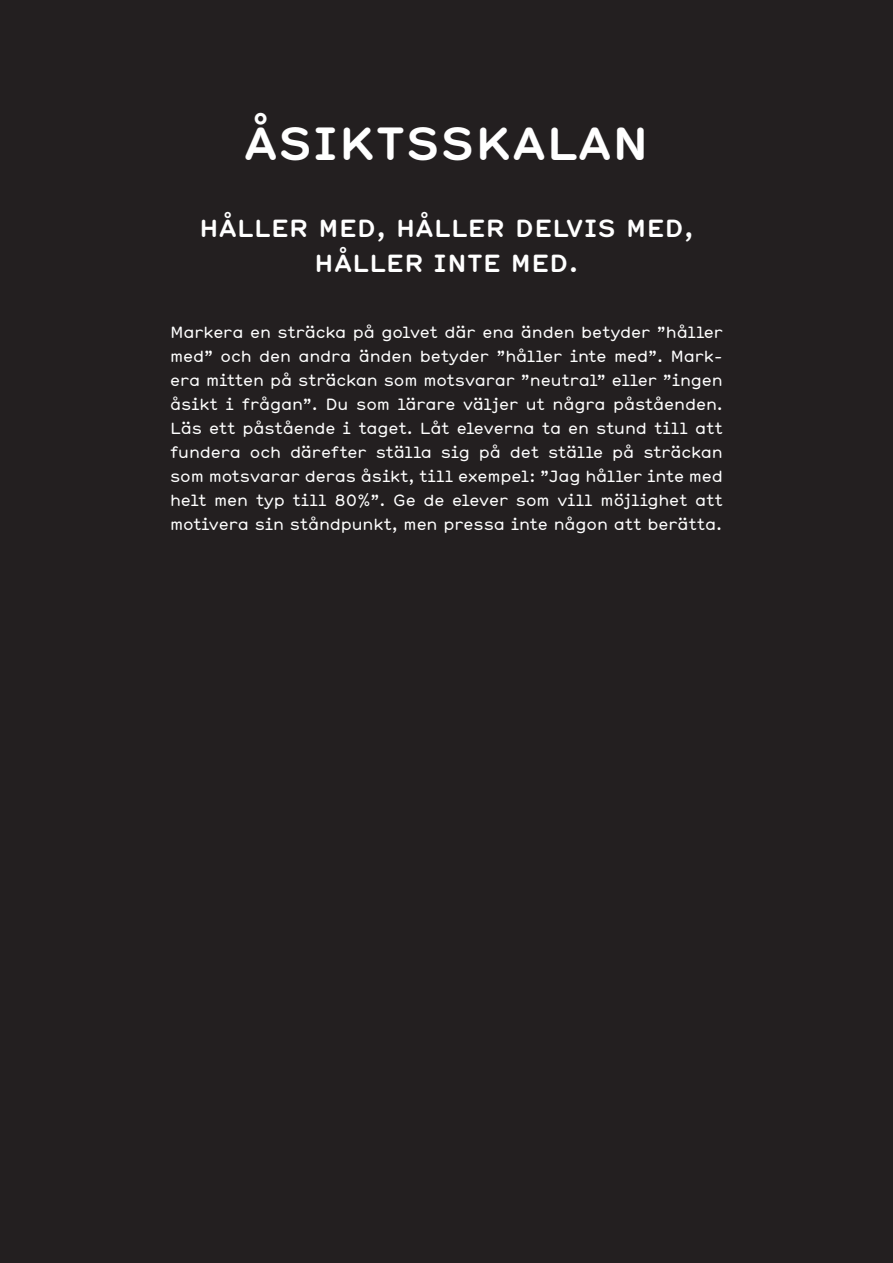
<style>
.page{position:relative;width:893px;height:1263px;background:#231f20}
.page>*{position:absolute;margin:0;border:0;box-sizing:border-box;transform-origin:0 0}
.R0{font:700 45px "Hermes";color:#fff}
.R1{font:700 24px/34.5px "Hermes";color:#fff;text-align:center}
.t1{font:15.75px/24px "Hermes";letter-spacing:-.01em;color:#fff;text-align:justify}
</style>
<div class="page">
<p class="R0" style="left:244px;top:113px;width:407px">ÅSIKTSSKALAN</p>
<p class="R1" style="left:199px;top:210px;width:496px">HÅLLER MED, HÅLLER DELVIS MED,<br>HÅLLER INTE MED.</p>
<p class="t1" style="left:170px;top:319px;width:554px">Markera en sträcka på golvet där ena änden betyder ”håller med” och den andra änden betyder ”håller inte med”. Mark&shy;era mitten på sträckan som motsvarar ”neutral” eller ”ingen åsikt i frågan”. Du som lärare väljer ut några påståenden.<br>Läs ett påstående i taget. Låt eleverna ta en stund till att fundera och därefter ställa sig på det ställe på sträckan som motsvarar deras åsikt, till exempel: ”Jag håller inte med helt men typ till 80%”. Ge de elever som vill möjlighet att motivera sin ståndpunkt, men pressa inte någon att berätta.</p>
</div>
